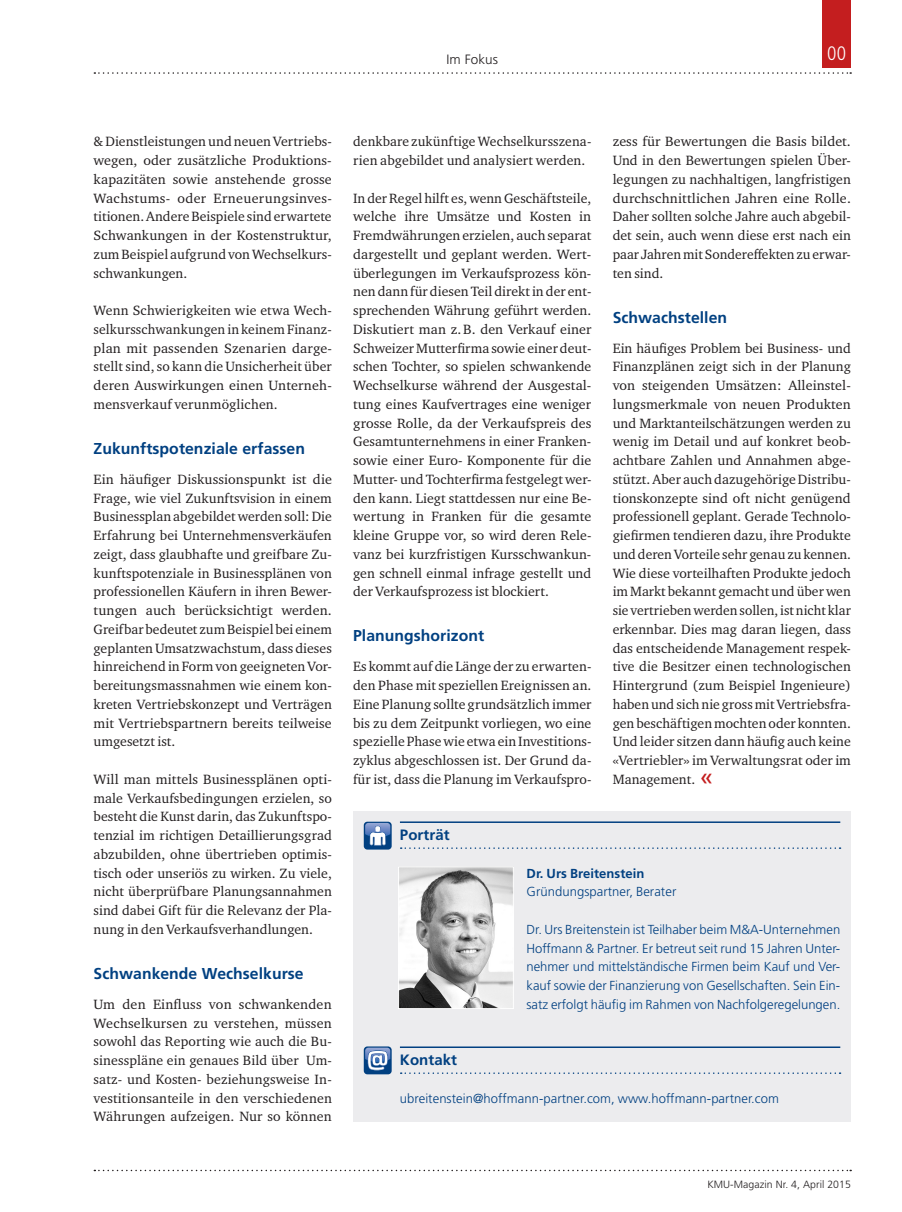
<style>
.page{position:relative;width:902px;height:1212px;background:#fff}
.page>*{position:absolute;margin:0;border:0;box-sizing:border-box;transform-origin:0 0}
.t1{font:300 condensed 19.5px "Frutiger LT Std";color:#fff}
.Zwischentitel{font:700 15.75px "Frutiger LT Std";letter-spacing:.005em;color:#014081}
.ServiceBox_Titel{font:700 15px "Frutiger LT Std";letter-spacing:.005em;color:#014081}
.Grundtext{font:13.8px/18.8px "Charter ITC Std";letter-spacing:.005em;color:#231f20;text-align:justify}
.Kapitel{font:300 13.5px "Frutiger LT Std";letter-spacing:.005em;color:#231f20}
.ServiceBox_Grundtext{font:300 13.05px/18.8px "Frutiger LT Std";letter-spacing:.005em;color:#014081;text-align:justify}
.ServiceBox_Grundtext-2{font:700 13.05px "Frutiger LT Std";letter-spacing:.005em;color:#014081}
.t2{font:300 10.5px "Frutiger LT Std";letter-spacing:.005em;color:#231f20}
.s1{font-family:"Frutiger LT Std";font-size:24px;color:#c41e1f}
</style>
<div class="page">
<div style="left:822px;top:0;width:28px;height:68px;background:#c41e1f"></div>
<svg style="left:94px;top:1170px;width:757px;height:1px"></svg>
<svg style="left:94px;top:72px;width:757px;height:2px"></svg>
<div style="left:353px;top:810px;width:497px;height:311px;background:#ececee"></div>
<hr style="left:400px;top:821px;width:440px;height:2px;background:#014081">
<svg style="left:400px;top:847px;width:440px;height:2px"></svg>
<hr style="left:400px;top:1046px;width:440px;height:2px;background:#014081">
<svg style="left:400px;top:1072px;width:440px;height:2px"></svg>
<div style="left:364px;top:822px;width:27px;height:27px;background:#014081;border-radius:4px"></div>
<svg style="left:365px;top:823px;width:25px;height:22px"></svg>
<svg style="left:364px;top:1046px;width:27px;height:28px"></svg>
<svg style="left:365px;top:1048px;width:25px;height:22px"></svg>
<img style="left:400px;top:868px;width:111px;height:139px">
<div style="left:398px;top:866px;width:115px;height:143px;border:1px solid #fff"></div>
<p class="Kapitel" style="left:446px;top:51px;width:53px">Im Fokus</p>
<h1 class="t1" style="left:827px;top:42px;width:21px">00</h1>
<p class="Grundtext" style="left:94px;top:132px;width:240px">&amp; Dienstleistungen und neuen Vertriebs&shy;wegen, oder zusätzliche Produktions&shy;kapazitäten sowie anstehende grosse Wachstums- oder Erneuerungsinves&shy;titionen. Andere Beispiele sind erwartete Schwankungen in der Kostenstruktur, zum Beispiel aufgrund von Wechselkurs&shy;schwankungen.</p>
<p class="Grundtext" style="left:94px;top:301px;width:240px">Wenn Schwierigkeiten wie etwa Wech&shy;selkursschwankungen in keinem Finanz&shy;plan mit passenden Szenarien darge&shy;stellt sind, so kann die Unsicherheit über deren Auswirkungen einen Unterneh&shy;mensverkauf verunmöglichen.</p>
<p class="Zwischentitel" style="left:94px;top:439px;width:213px">Zukunftspotenziale erfassen</p>
<p class="Grundtext" style="left:94px;top:469px;width:240px">Ein häufiger Diskussionspunkt ist die Frage, wie viel Zukunftsvision in einem Businessplan abgebildet werden soll: Die Erfahrung bei Unternehmensverkäufen zeigt, dass glaubhafte und greifbare Zu&shy;kunftspotenziale in Businessplänen von professionellen Käufern in ihren Bewer&shy;tungen auch berücksichtigt werden.<br>Greifbar bedeutet zum Beispiel bei einem geplanten Umsatzwachstum, dass dieses hinreichend in Form von geeigneten Vor&shy;bereitungsmassnahmen wie einem kon&shy;kreten Vertriebskonzept und Verträgen mit Vertriebspartnern bereits teilweise umgesetzt ist.</p>
<p class="Grundtext" style="left:94px;top:769px;width:240px">Will man mittels Businessplänen opti&shy;male Verkaufsbedingungen erzielen, so besteht die Kunst darin, das Zukunftspo&shy;tenzial im richtigen Detaillierungsgrad abzubilden, ohne übertrieben optimis&shy;tisch oder unseriös zu wirken. Zu viele, nicht überprüfbare Planungsannahmen sind dabei Gift für die Relevanz der Pla&shy;nung in den Verkaufsverhandlungen.</p>
<p class="Zwischentitel" style="left:94px;top:964px;width:211px">Schwankende Wechselkurse</p>
<p class="Grundtext" style="left:94px;top:994px;width:240px">Um den Einfluss von schwankenden Wechselkursen zu verstehen, müssen sowohl das Reporting wie auch die Bu&shy;sinesspläne ein genaues Bild über Um&shy;satz- und Kosten- beziehungsweise In&shy;vestitionsanteile in den verschiedenen Währungen aufzeigen. Nur so können</p>
<p class="Grundtext" style="left:353px;top:132px;width:240px">denkbare zukünftige Wechselkursszena&shy;rien abgebildet und analysiert werden.</p>
<p class="Grundtext" style="left:353px;top:188px;width:240px">In der Regel hilft es, wenn Geschäftsteile, welche ihre Umsätze und Kosten in Fremdwährungen erzielen, auch separat dargestellt und geplant werden. Wert&shy;überlegungen im Verkaufsprozess kön&shy;nen dann für diesen Teil direkt in der ent&shy;sprechenden Währung geführt werden.<br>Diskutiert man z.B. den Verkauf einer Schweizer Mutterfirma sowie einer deut&shy;schen Tochter, so spielen schwankende Wechselkurse während der Ausgestal&shy;tung eines Kaufvertrages eine weniger grosse Rolle, da der Verkaufspreis des Gesamtunternehmens in einer Franken&shy;sowie einer Euro- Komponente für die Mutter- und Tochterfirma festgelegt wer&shy;den kann. Liegt stattdessen nur eine Be&shy;wertung in Franken für die gesamte kleine Gruppe vor, so wird deren Rele&shy;vanz bei kurzfristigen Kursschwankun&shy;gen schnell einmal infrage gestellt und der Verkaufsprozess ist blockiert.</p>
<p class="Zwischentitel" style="left:353px;top:627px;width:133px">Planungshorizont</p>
<p class="Grundtext" style="left:353px;top:657px;width:240px">Es kommt auf die Länge der zu erwarten&shy;den Phase mit speziellen Ereignissen an.<br>Eine Planung sollte grundsätzlich immer bis zu dem Zeitpunkt vorliegen, wo eine spezielle Phase wie etwa ein Investitions&shy;zyklus abgeschlossen ist. Der Grund da&shy;für ist, dass die Planung im Verkaufspro-</p>
<p class="ServiceBox_Titel" style="left:400px;top:826px;width:51px">Porträt</p>
<p class="Grundtext" style="left:612px;top:132px;width:240px">zess für Bewertungen die Basis bildet.<br>Und in den Bewertungen spielen Über&shy;legungen zu nachhaltigen, langfristigen durchschnittlichen Jahren eine Rolle.<br>Daher sollten solche Jahre auch abgebil&shy;det sein, auch wenn diese erst nach ein paar Jahren mit Sondereffekten zu erwar&shy;ten sind.</p>
<p class="Zwischentitel" style="left:612px;top:308px;width:116px">Schwachstellen</p>
<p class="Grundtext" style="left:612px;top:338px;width:240px">Ein häufiges Problem bei Business- und Finanzplänen zeigt sich in der Planung von steigenden Umsätzen: Alleinstel&shy;lungsmerkmale von neuen Produkten und Marktanteilschätzungen werden zu wenig im Detail und auf konkret beob&shy;achtbare Zahlen und Annahmen abge&shy;stützt. Aber auch dazugehörige Distribu&shy;tionskonzepte sind oft nicht genügend professionell geplant. Gerade Technolo&shy;giefirmen tendieren dazu, ihre Produkte und deren Vorteile sehr genau zu kennen.<br>Wie diese vorteilhaften Produkte jedoch im Markt bekannt gemacht und über wen sie vertrieben werden sollen, ist nicht klar erkennbar. Dies mag daran liegen, dass das entscheidende Management respek&shy;tive die Besitzer einen technologischen Hintergrund (zum Beispiel Ingenieure) haben und sich nie gross mit Vertriebsfra&shy;gen beschäftigen mochten oder konnten.<br>Und leider sitzen dann häufig auch keine «Vertriebler» im Verwaltungsrat oder im Management. <span class="s1">«</span></p>
<p class="ServiceBox_Grundtext-2" style="left:526px;top:865px;width:119px">Dr. Urs Breitenstein</p>
<p class="ServiceBox_Grundtext" style="left:526px;top:883px;width:151px">Gründungspartner, Berater</p>
<p class="ServiceBox_Grundtext" style="left:526px;top:920px;width:315px">Dr. Urs Breitenstein ist Teilhaber beim M&amp;A-Unternehmen Hoffmann &amp; Partner. Er betreut seit rund 15 Jahren Unter&shy;nehmer und mittelständische Firmen beim Kauf und Ver&shy;kauf sowie der Finanzierung von Gesellschaften. Sein Ein&shy;satz erfolgt häufig im Rahmen von Nachfolgeregelungen.</p>
<p class="ServiceBox_Titel" style="left:400px;top:1051px;width:59px">Kontakt</p>
<p class="ServiceBox_Grundtext" style="left:400px;top:1089px;width:380px">ubreitenstein@hoffmann-partner.com, www.hoffmann-partner.com</p>
<p class="t2" style="left:707px;top:1178px;width:145px">KMU-Magazin Nr. 4, April 2015</p>
</div>
